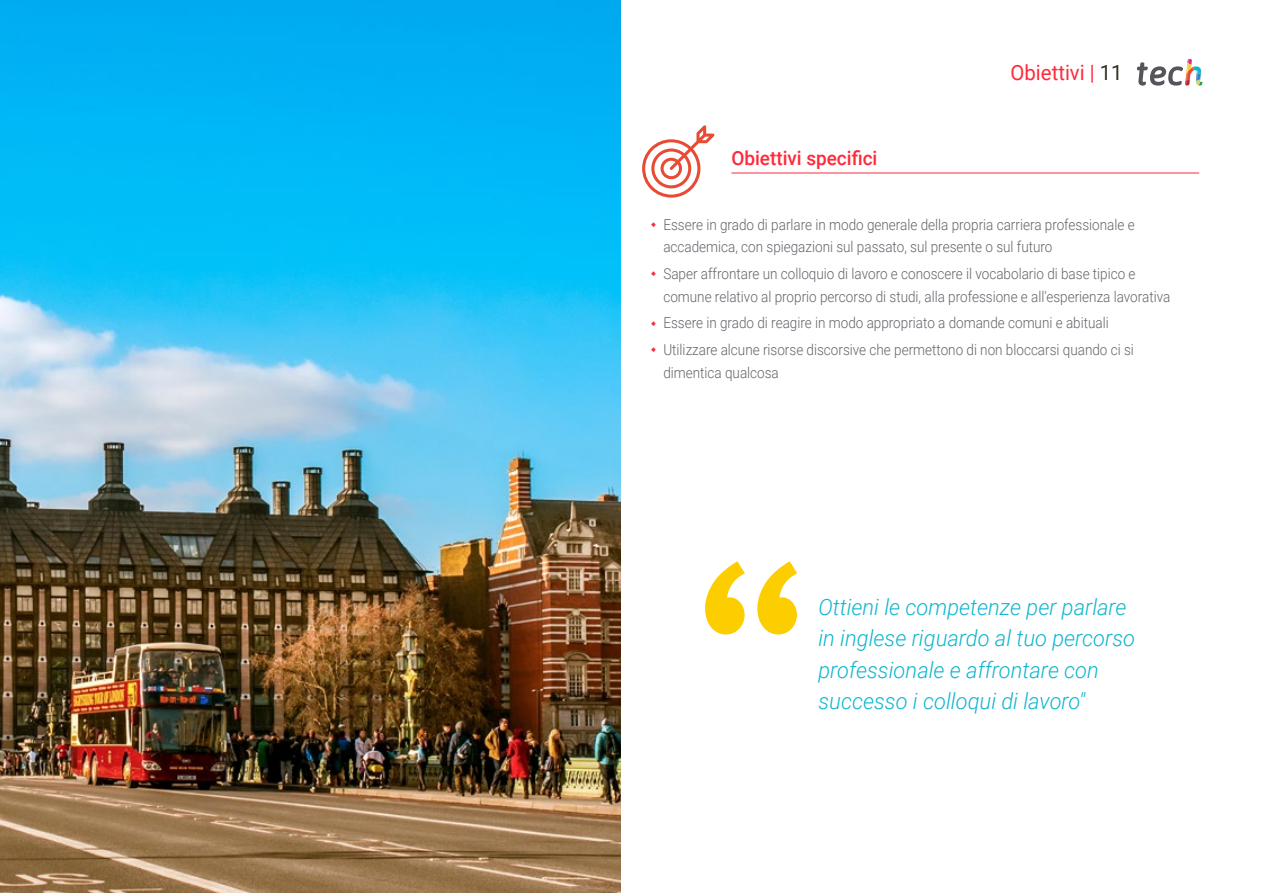
<style>
.page{position:relative;width:1263px;height:893px;background:#fff}
.page>*{position:absolute;margin:0;border:0;box-sizing:border-box;transform-origin:0 0}
.t1{font:italic 300 22.5px/31.5px "Roboto";color:#0fb6cf}
.t2{font:21px "Roboto";color:#ff293a}
.t3{font:500 19.5px "Roboto";color:#ff293a}
.t4{font:300 15px/22.5px "Roboto";color:#61646a;scale:.9 1}
.s1{color:#312e20}
</style>
<div class="page">
<svg style="left:705px;top:561px;width:92px;height:73px"></svg>
<hr style="left:731px;top:173px;width:468px;height:1px;background:#ff293a">
<svg style="left:642px;top:125px;width:72px;height:73px"></svg>
<svg style="left:1137px;top:59px;width:65px;height:27px"></svg>
<img style="left:0;top:0;width:621px;height:893px">
<h3 class="t3" style="left:731px;top:144px;width:147px">Obiettivi specifici</h3>
<h2 class="t2" style="left:1010px;top:57px;width:114px">Obiettivi | <span class="s1">11</span></h2>
<p class="t4" style="left:663px;top:213px;width:525px">Essere in grado di parlare in modo generale della propria carriera professionale e accademica, con spiegazioni sul passato, sul presente o sul futuro</p>
<p class="t4" style="left:663px;top:262px;width:565px">Saper affrontare un colloquio di lavoro e conoscere il vocabolario di base tipico e comune relativo al proprio percorso di studi, alla professione e all'esperienza lavorativa</p>
<p class="t4" style="left:663px;top:309px;width:524px;line-height:26.7px">Essere in grado di reagire in modo appropriato a domande comuni e abituali<br>Utilizzare alcune risorse discorsive che permettono di non bloccarsi quando ci si</p>
<p class="t4" style="left:663px;top:361px;width:130px">dimentica qualcosa</p>
<h1 class="t1" style="left:818px;top:590px;width:318px">Ottieni le competenze per parlare in inglese riguardo al tuo percorso professionale e affrontare con successo i colloqui di lavoro"</h1>
</div>
